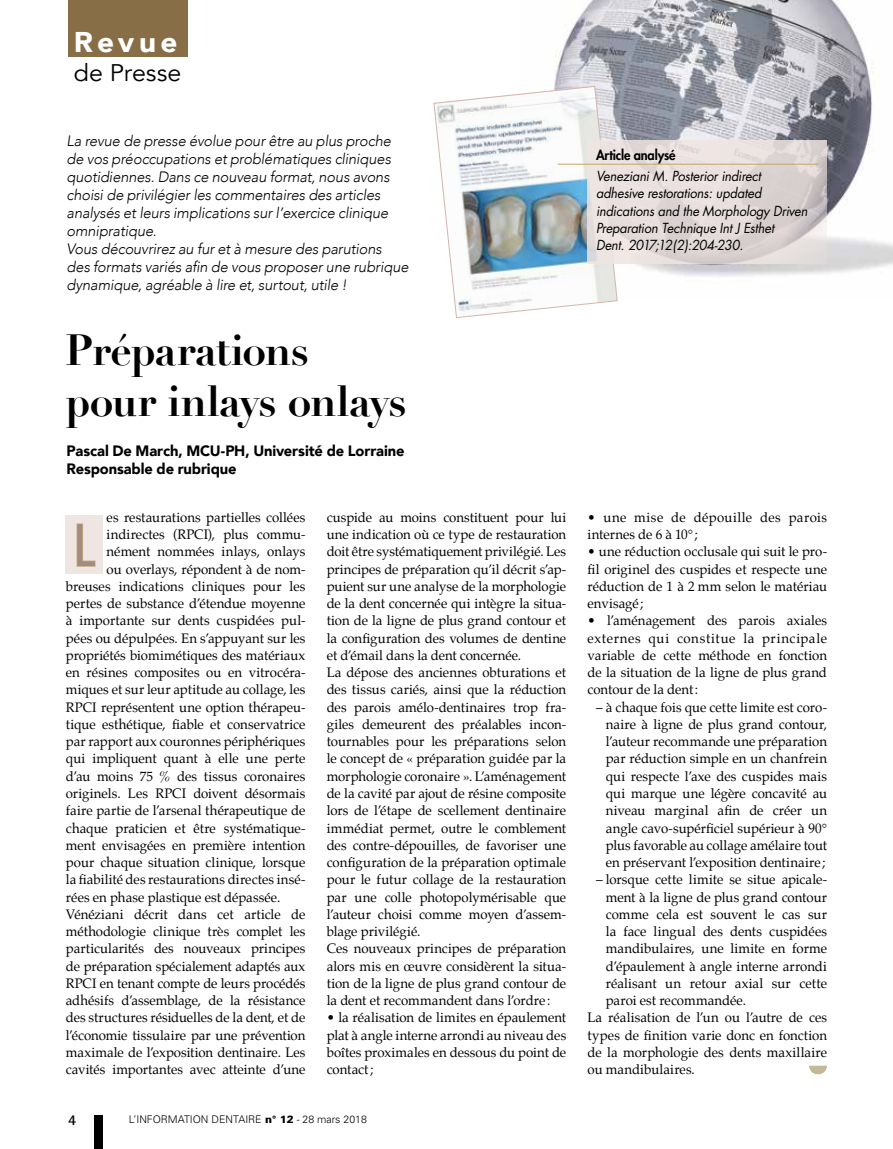
<style>
.page{position:relative;width:893px;height:1149px;background:#fff}
.page>*{position:absolute;margin:0;border:0;box-sizing:border-box;transform-origin:0 0}
.t1{font:55.5px "Futura";color:#a48a81}
.t2{font:700 42.6px/50.7px "Didot";letter-spacing:-.025em;color:#000}
.t3{font:900 28.5px "Avenir";letter-spacing:.145em;color:#fff;scale:1.04 1}
.t4{font:24px "Avenir";color:#000;scale:1.04 1}
.t5{font:italic 300 15px/18px "Avenir";letter-spacing:-.01em;color:#000}
.t6{font:900 15px/18px "Avenir";letter-spacing:-.01em;color:#000}
.t7{font:700 15px "Rotis Sans Serif";color:#000}
.t8{font:13.5px/17.2px "Palatino";color:#000;text-align:justify}
.t9{font:italic 13.5px/17.2px "Futura";letter-spacing:-.01em;color:#000;scale:.95 1}
.t10{font:13.5px/17.2px "Palatino";letter-spacing:.02em;color:#000}
.t11{font:800 13.5px "Futura";letter-spacing:-.01em;color:#000;scale:.95 1}
.t12{font:300 10.5px "Univers";color:#000}
.s1{font-weight:900}
</style>
<div class="page">
<div style="left:94px;top:1114px;width:8px;height:34px;background:#000"></div>
<img style="left:554px;top:0;width:339px;height:277px">
<div style="left:68px;top:0;width:120px;height:57px;background:#876e46"></div>
<img style="left:433px;top:86px;width:185px;height:232px">
<svg style="left:587px;top:140px;width:240px;height:124px;background:#e1d9d8"></svg>
<svg style="left:809px;top:1065px;width:18px;height:9px"></svg>
<hr style="left:558px;top:164px;width:261px;height:1px;background:#c5a561">
<div style="left:65px;top:514px;width:37px;height:59px;background:#efe5e2"></div>
<svg style="left:76px;top:523px;width:20px;height:44px"></svg>
<h3 class="t3" style="left:74px;top:18px;width:101px">Revue</h3>
<h3 class="t4" style="left:74px;top:58px;width:105px">de Presse</h3>
<p class="t5" style="left:67px;top:132px;width:343px">La revue de presse évolue pour être au plus proche de vos préoccupations et problématiques cliniques quotidiennes. Dans ce nouveau format, nous avons choisi de privilégier les commentaires des articles analysés et leurs implications sur l’exercice clinique omnipratique.<br>Vous découvrirez au fur et à mesure des parutions des formats variés afin de vous proposer une rubrique dynamique, agréable à lire et, surtout, utile !</p>
<h2 class="t2" style="left:65px;top:325px;width:343px">Préparations pour inlays onlays</h2>
<p class="t6" style="left:67px;top:441px;width:339px">Pascal De March, MCU-PH, Université de Lorraine<br>Responsable de rubrique</p>
<p class="t8" style="left:107px;top:509px;width:200px">es restaurations partielles collées</p>
<p class="t8" style="left:107px;top:527px;width:200px">indirectes (RPCI), plus commu-</p>
<p class="t8" style="left:107px;top:544px;width:200px">nément nommées inlays, onlays</p>
<p class="t8" style="left:107px;top:561px;width:200px">ou overlays, répondent à de nom-</p>
<p class="t8" style="left:66px;top:578px;width:241px">breuses indications cliniques pour les</p>
<p class="t8" style="left:66px;top:596px;width:241px">pertes de substance d’étendue moyenne</p>
<p class="t8" style="left:66px;top:613px;width:241px">à importante sur dents cuspidées pul-</p>
<p class="t8" style="left:66px;top:630px;width:241px">pées ou dépulpées. En s’appuyant sur les</p>
<p class="t8" style="left:66px;top:647px;width:241px">propriétés biomimétiques des matériaux</p>
<p class="t8" style="left:66px;top:665px;width:241px">en résines composites ou en vitrocéra-</p>
<p class="t8" style="left:66px;top:682px;width:241px">miques et sur leur aptitude au collage, les</p>
<p class="t8" style="left:66px;top:699px;width:241px">RPCI représentent une option thérapeu-</p>
<p class="t8" style="left:66px;top:716px;width:241px">tique esthétique, fiable et conservatrice</p>
<p class="t8" style="left:66px;top:734px;width:241px">par rapport aux couronnes périphériques</p>
<p class="t8" style="left:66px;top:751px;width:241px">qui impliquent quant à elle une perte</p>
<p class="t8" style="left:66px;top:768px;width:241px">d’au moins 75 % des tissus coronaires</p>
<p class="t8" style="left:66px;top:785px;width:241px">originels. Les RPCI doivent désormais</p>
<p class="t8" style="left:66px;top:803px;width:241px">faire partie de l’arsenal thérapeutique de</p>
<p class="t8" style="left:66px;top:820px;width:241px">chaque praticien et être systématique-</p>
<p class="t8" style="left:66px;top:837px;width:241px">ment envisagées en première intention</p>
<p class="t8" style="left:66px;top:854px;width:241px">pour chaque situation clinique, lorsque</p>
<p class="t8" style="left:66px;top:872px;width:241px">la fiabilité des restaurations directes insé-</p>
<p class="t8" style="left:66px;top:889px;width:216px">rées en phase plastique est dépassée.</p>
<p class="t8" style="left:66px;top:906px;width:241px">Vénéziani décrit dans cet article de</p>
<p class="t8" style="left:66px;top:923px;width:241px">méthodologie clinique très complet les</p>
<p class="t8" style="left:66px;top:941px;width:241px">particularités des nouveaux principes</p>
<p class="t8" style="left:66px;top:958px;width:241px">de préparation spécialement adaptés aux</p>
<p class="t8" style="left:66px;top:975px;width:241px">RPCI en tenant compte de leurs procédés</p>
<p class="t8" style="left:66px;top:992px;width:241px">adhésifs d’assemblage, de la résistance</p>
<p class="t8" style="left:66px;top:1010px;width:241px">des structures résiduelles de la dent, et de</p>
<p class="t8" style="left:66px;top:1027px;width:241px">l’économie tissulaire par une prévention</p>
<p class="t8" style="left:66px;top:1044px;width:241px">maximale de l’exposition dentinaire. Les</p>
<p class="t8" style="left:66px;top:1061px;width:241px">cavités importantes avec atteinte d’une</p>
<h1 class="t1" style="left:73px;top:510px;width:22px">L</h1>
<p class="t8" style="left:327px;top:509px;width:241px;text-align:left">cuspide au moins constituent pour lui une indication où ce type de restauration doit être systématiquement privilégié. Les principes de préparation qu’il décrit s’ap&shy;puient sur une analyse de la morphologie de la dent concernée qui intègre la situa&shy;tion de la ligne de plus grand contour et la configuration des volumes de dentine et d’émail dans la dent concernée.<br>La dépose des anciennes obturations et des tissus cariés, ainsi que la réduction des parois amélo-dentinaires trop fra&shy;giles demeurent des préalables incon&shy;tournables pour les préparations selon le concept de « préparation guidée par la morphologie coronaire ». L’aménagement de la cavité par ajout de résine composite lors de l’étape de scellement dentinaire immédiat permet, outre le comblement des contre-dépouilles, de favoriser une configuration de la préparation optimale pour le futur collage de la restauration par une colle photopolymérisable que l’auteur choisi comme moyen d’assem&shy;blage privilégié.<br>Ces nouveaux principes de préparation alors mis en œuvre considèrent la situa&shy;tion de la ligne de plus grand contour de la dent et recommandent dans l’ordre:</p>
<p class="t8" style="left:327px;top:1010px;width:241px">• la réalisation de limites en épaulement plat à angle interne arrondi au niveau des boîtes proximales en dessous du point de contact;</p>
<p class="t7" style="left:68px;top:1110px;width:10px">4</p>
<p class="t12" style="left:129px;top:1112px;width:239px">L’INFORMATION DENTAIRE <span class="s1">n° 12</span> - 28 mars 2018</p>
<p class="t11" style="left:596px;top:146px;width:85px">Article analysé</p>
<p class="t9" style="left:596px;top:168px;width:224px">Veneziani M. Posterior indirect adhesive restorations: updated indications and the Morphology Driven Preparation Technique Int J Esthet<br>Dent. 2017;12(2):204-230.</p>
<p class="t10" style="left:587px;top:509px;width:241px">• une mise de dépouille des parois internes de 6 à 10° ;</p>
<p class="t8" style="left:587px;top:544px;width:241px">• une réduction occlusale qui suit le pro&shy;fil originel des cuspides et respecte une réduction de 1 à 2 mm selon le matériau envisagé;</p>
<p class="t8" style="left:587px;top:613px;width:241px">• l’aménagement des parois axiales externes qui constitue la principale variable de cette méthode en fonction de la situation de la ligne de plus grand contour de la dent:</p>
<p class="t8" style="left:606px;top:699px;width:223px;text-indent:-10px">– à chaque fois que cette limite est coro&shy;naire à ligne de plus grand contour, l’auteur recommande une préparation par réduction simple en un chanfrein qui respecte l’axe des cuspides mais qui marque une légère concavité au niveau marginal afin de créer un angle cavo-supérficiel supérieur à 90° plus favorable au collage amélaire tout en préservant l’exposition dentinaire;</p>
<p class="t8" style="left:596px;top:872px;width:233px">– lorsque cette limite se situe apicale-</p>
<p class="t8" style="left:606px;top:889px;width:223px">ment à la ligne de plus grand contour</p>
<p class="t8" style="left:606px;top:906px;width:223px">comme cela est souvent le cas sur</p>
<p class="t8" style="left:606px;top:923px;width:223px">la face lingual des dents cuspidées</p>
<p class="t8" style="left:606px;top:941px;width:223px">mandibulaires, une limite en forme</p>
<p class="t8" style="left:606px;top:958px;width:223px">d’épaulement à angle interne arrondi</p>
<p class="t8" style="left:606px;top:975px;width:223px">réalisant un retour axial sur cette</p>
<p class="t8" style="left:606px;top:992px;width:142px">paroi est recommandée.</p>
<p class="t8" style="left:587px;top:1010px;width:241px">La réalisation de l’un ou l’autre de ces</p>
<p class="t8" style="left:587px;top:1027px;width:241px">types de finition varie donc en fonction</p>
<p class="t8" style="left:587px;top:1044px;width:241px">de la morphologie des dents maxillaire</p>
<p class="t8" style="left:587px;top:1061px;width:109px">ou mandibulaires.</p>
</div>
